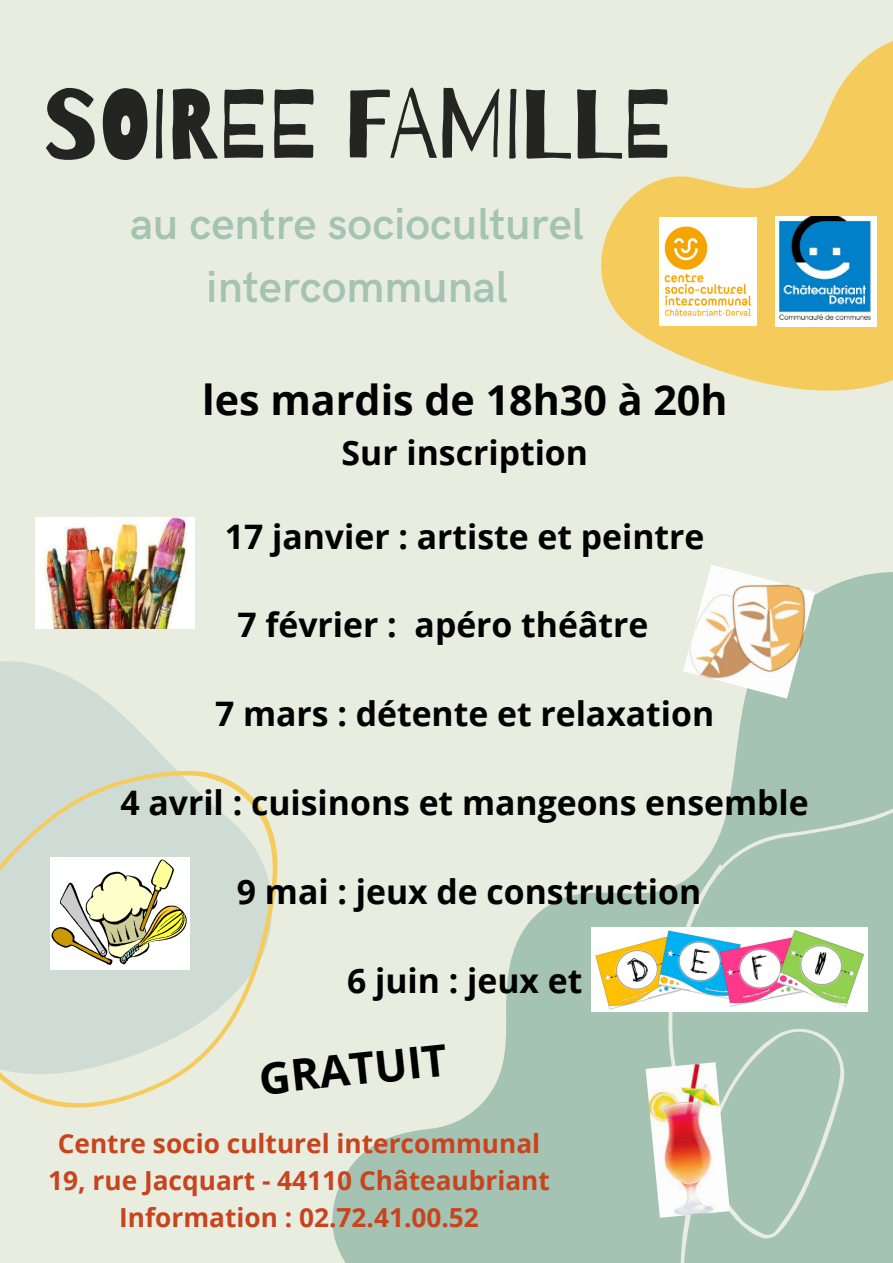
<style>
.page{position:relative;width:893px;height:1263px;background:#e8eddf}
.page>*{position:absolute;margin:0;border:0;box-sizing:border-box;transform-origin:0 0}
.t1{font:97.5px "Barriecito";color:#242423}
.t2{font:600 45px/63px "HK Grotesk";color:#a4c3b2;text-align:center}
.t3{font:700 43.72px "Open Sans";color:#000}
.t4{font:700 41.25px "Open Sans";color:#000}
.t5{font:700 33.75px "Open Sans";color:#000}
.t6{font:700 26.25px/36.6px "Open Sans";color:#c8441e;text-align:center}
</style>
<div class="page">
<svg style="left:601px;top:41px;width:292px;height:350px"></svg>
<svg style="left:0;top:628px;width:195px;height:139px"></svg>
<svg style="left:0;top:767px;width:278px;height:341px;fill:#cfdbd5"></svg>
<svg style="left:332px;top:1127px;width:108px;height:136px;fill:#a4c3b2"></svg>
<svg style="left:440px;top:572px;width:453px;height:691px;fill:#a4c3b2"></svg>
<img style="left:50px;top:858px;width:140px;height:112px">
<img style="left:592px;top:928px;width:275px;height:84px">
<img style="left:659px;top:218px;width:98px;height:108px">
<img style="left:683px;top:565px;width:132px;height:134px">
<img style="left:645px;top:1062px;width:85px;height:156px">
<img style="left:775px;top:216px;width:101px;height:110px">
<img style="left:35px;top:518px;width:159px;height:110px">
<h1 class="t1" style="left:42px;top:64px;width:631px">SOIREE FAMILLE</h1>
<h2 class="t2" style="left:130px;top:194px;width:455px">au centre socioculturel intercommunal</h2>
<p class="t4" style="left:202px;top:371px;width:527px">les mardis de 18h30 à 20h</p>
<p class="t5" style="left:342px;top:429px;width:248px">Sur inscription</p>
<p class="t5" style="left:225px;top:512px;width:481px">17 janvier : artiste et peintre</p>
<p class="t5" style="left:237px;top:601px;width:412px">7 février : apéro théâtre</p>
<p class="t5" style="left:215px;top:690px;width:501px">7 mars : détente et relaxation</p>
<p class="t5" style="left:120px;top:779px;width:690px">4 avril : cuisinons et mangeons ensemble</p>
<p class="t5" style="left:237px;top:868px;width:466px">9 mai : jeux de construction</p>
<p class="t5" style="left:347px;top:957px;width:237px">6 juin : jeux et</p>
<p class="t3" style="left:256px;top:1048px;width:190px;rotate:-6deg">GRATUIT</p>
<p class="t6" style="left:48px;top:1125px;width:503px">Centre socio culturel intercommunal<br>19, rue Jacquart - 44110 Châteaubriant<br>Information : 02.72.41.00.52</p>
</div>
